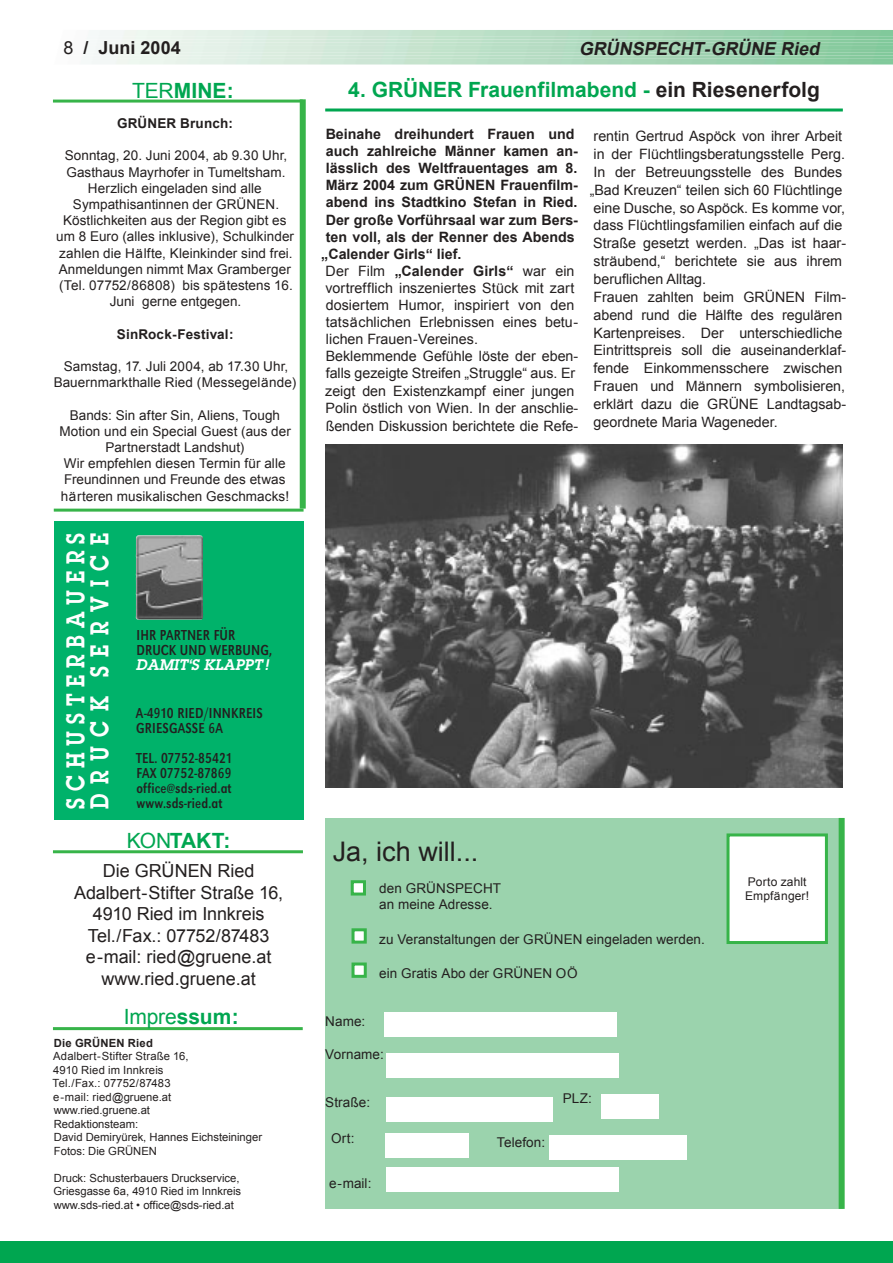
<style>
.page{position:relative;width:893px;height:1263px;background:#fff}
.page>*{position:absolute;margin:0;border:0;box-sizing:border-box;transform-origin:0 0}
.t1{font:27px "Arial";color:#231f1f}
.t2{font:600 25.2px/24px "Lubalin Graph";letter-spacing:.325em;color:#fff;scale:.83 1}
.t3{font:700 21px "Arial";color:#00a650}
.t4{font:21px "Arial";letter-spacing:-.01em;color:#00a650}
.t5{font:18px/21.6px "Arial";letter-spacing:-.005em;color:#231f1f;text-align:center}
.t6{font:italic 700 18px "Arial";color:#231f1f}
.t7{font:700 18px "Arial";color:#231f1f}
.t8{font:15px/15px "URW Grotesk T Regu Extr Narr";letter-spacing:.01em;color:#231f1f;scale:.9 1}
.t9{font:italic 600 15px "Lubalin Graph";letter-spacing:.01em;color:#fff}
.t10{font:14.25px/17.9px "Arial";color:#231f1f}
.t11{font:700 14.25px "Arial";color:#231f1f}
.t12{font:13.5px/16.2px "Arial";letter-spacing:.005em;color:#231f1f;text-align:center}
.t13{font:700 13.5px "Arial";letter-spacing:.01em;color:#231f1f}
.t14{font:12px/14.4px "Arial";letter-spacing:.01em;color:#231f1f}
.t15{font:11.25px/13.5px "Arial";color:#231f1f}
.t16{font:700 11.25px "Arial";letter-spacing:.02em;color:#231f1f}
.s1{font-weight:400}
.s2{color:#231f1f}
.s3{font-weight:700}
</style>
<div class="page">
<div style="left:0;top:1242px;width:892px;height:21px;background:#00a650"></div>
<div style="left:54px;top:522px;width:249px;height:298px;background:#00b26a"></div>
<hr style="left:53px;top:100px;width:250px;height:3px;background:#37b449">
<div style="left:300px;top:99px;width:6px;height:410px;background:#37b449"></div>
<div style="left:325px;top:819px;width:517px;height:390px;background:#9bd3ad"></div>
<div style="left:353px;top:930px;width:12px;height:12px;background:#fff"></div>
<div style="left:351px;top:928px;width:16px;height:16px;border:3px solid #37b449"></div>
<div style="left:353px;top:964px;width:12px;height:12px;background:#fff"></div>
<div style="left:351px;top:963px;width:16px;height:15px;border:3px solid #37b449"></div>
<div style="left:728px;top:835px;width:98px;height:108px;background:#fff"></div>
<div style="left:726px;top:833px;width:101px;height:111px;border:3px solid #37b449"></div>
<div style="left:352px;top:882px;width:12px;height:12px;background:#fff"></div>
<div style="left:351px;top:880px;width:15px;height:16px;border:3px solid #37b449"></div>
<div style="left:384px;top:1012px;width:232px;height:25px;background:#fff"></div>
<div style="left:386px;top:1053px;width:233px;height:25px;background:#fff"></div>
<div style="left:386px;top:1097px;width:166px;height:25px;background:#fff"></div>
<div style="left:601px;top:1094px;width:57px;height:24px;background:#fff"></div>
<div style="left:385px;top:1134px;width:83px;height:24px;background:#fff"></div>
<div style="left:549px;top:1135px;width:138px;height:25px;background:#fff"></div>
<hr style="left:54px;top:509px;width:249px;height:3px;background:#37b449">
<hr style="left:53px;top:1027px;width:250px;height:3px;background:#37b449">
<div style="left:838px;top:818px;width:6px;height:391px;background:#37b449"></div>
<div style="left:386px;top:1168px;width:233px;height:24px;background:#fff"></div>
<hr style="left:325px;top:109px;width:517px;height:3px;background:#00a650">
<img style="left:325px;top:445px;width:517px;height:343px">
<hr style="left:53px;top:850px;width:250px;height:3px;background:#37b449">
<img style="left:136px;top:535px;width:67px;height:85px">
<p class="t7" style="left:64px;top:38px;width:119px"><span class="s1">8</span> / Juni 2004</p>
<p class="t6" style="left:579px;top:39px;width:245px">GR‹NSPECHT-GR‹NE Ried</p>
<h3 class="t3" style="left:132px;top:79px;width:103px"><span class="s1">TER</span>MINE:</h3>
<h3 class="t3" style="left:348px;top:78px;width:473px">4. GR‹NER Frauenfilmabend - <span class="s2">ein Riesenerfolg</span></h3>
<p class="t13" style="left:117px;top:116px;width:117px">GR‹NER Brunch:</p>
<p class="t12" style="left:56px;top:148px;width:239px">Sonntag, 20. Juni 2004, ab 9.30 Uhr, Gasthaus Mayrhofer in Tumeltsham.<br>Herzlich eingeladen sind alle Sympathisantinnen der GR‹NEN.<br>Kˆstlichkeiten aus der Region gibt es um 8 Euro (alles inklusive), Schulkinder zahlen die H‰lfte, Kleinkinder sind frei.<br>Anmeldungen nimmt Max Gramberger (Tel. 07752/86808) bis sp‰testens 16.<br>Juni gerne entgegen.</p>
<p class="t13" style="left:117px;top:326px;width:118px">SinRock-Festival:</p>
<p class="t12" style="left:54px;top:358px;width:244px">Samstag, 17. Juli 2004, ab 17.30 Uhr,<br>Bauernmarkthalle Ried (Messegel‰nde)</p>
<p class="t12" style="left:59px;top:407px;width:233px">Bands: Sin after Sin, Aliens, Tough Motion und ein Special Guest (aus der Partnerstadt Landshut)<br>Wir empfehlen diesen Termin f¸r alle Freundinnen und Freunde des etwas h‰rteren musikalischen Geschmacks!</p>
<h2 class="t2" style="left:66px;top:809px;width:333px;rotate:-90deg">SCHUSTERBAUERS<br>D R U C K S E R V I C E</h2>
<p class="t8" style="left:136px;top:629px;width:152px">IHR PARTNER FÜR<br>DRUCK UND WERBUNG,</p>
<p class="t9" style="left:136px;top:659px;width:134px">DAMIT‘S KLAPPT !</p>
<p class="t8" style="left:136px;top:707px;width:142px">A-4910 RIED/INNKREIS<br>GRIESGASSE 6A</p>
<p class="t8" style="left:136px;top:752px;width:108px;text-align:justify">TEL. 07752-85421<br>FAX 07752-87869 office@sds-ried.at www.sds-ried.at</p>
<h3 class="t3" style="left:127px;top:829px;width:105px"><span class="s1">KON</span>TAKT:</h3>
<p class="t5" style="left:74px;top:860px;width:211px">Die GR‹NEN Ried<br>Adalbert-Stifter Strafle 16,<br>4910 Ried im Innkreis<br>Tel./Fax.: 07752/87483 e-mail: ried@gruene.at www.ried.gruene.at</p>
<h3 class="t4" style="left:124px;top:1005px;width:116px">Impre<span class="s3">ssum:</span></h3>
<p class="t16" style="left:54px;top:1037px;width:101px">Die GR‹NEN Ried</p>
<p class="t15" style="left:53px;top:1050px;width:211px">Adalbert-Stifter Strafle 16,<br>4910 Ried im Innkreis<br>Tel./Fax.: 07752/87483<br>e-mail: ried@gruene.at www.ried.gruene.at<br>Redaktionsteam:<br>David Demiry¸rek, Hannes Eichsteininger<br>Fotos: Die GR‹NEN</p>
<p class="t15" style="left:54px;top:1171px;width:189px">Druck: Schusterbauers Druckservice,<br>Griesgasse 6a, 4910 Ried im Innkreis www.sds-ried.at ï office@sds-ried.at</p>
<p class="t11" style="left:326px;top:126px;width:250px">Beinahe dreihundert Frauen und</p>
<p class="t11" style="left:326px;top:143px;width:254px">auch zahlreiche M‰nner kamen an-</p>
<p class="t11" style="left:326px;top:160px;width:253px">l‰sslich des Weltfrauentages am 8.</p>
<p class="t11" style="left:326px;top:177px;width:254px">M‰rz 2004 zum GR‹NEN Frauenfilm-</p>
<p class="t11" style="left:326px;top:195px;width:253px">abend ins Stadtkino Stefan in Ried.</p>
<p class="t11" style="left:326px;top:212px;width:254px">Der grofle Vorf¸hrsaal war zum Bers-</p>
<p class="t11" style="left:326px;top:229px;width:250px">ten voll, als der Renner des Abends</p>
<p class="t11" style="left:321px;top:246px;width:142px">ÑCalender Girlsì lief.</p>
<p class="t11" style="left:325px;top:263px;width:250px"><span class="s1">Der Film</span> ÑCalender Girlsì <span class="s1">war ein</span></p>
<p class="t10" style="left:325px;top:279px;width:250px">vortrefflich inszeniertes St¸ck mit zart</p>
<p class="t10" style="left:326px;top:296px;width:250px">dosiertem Humor, inspiriert von den</p>
<p class="t10" style="left:326px;top:313px;width:254px">tats‰chlichen Erlebnissen eines betu-</p>
<p class="t10" style="left:326px;top:330px;width:153px">lichen Frauen-Vereines.</p>
<p class="t10" style="left:326px;top:348px;width:254px">Beklemmende Gef¸hle lˆste der eben-</p>
<p class="t10" style="left:326px;top:365px;width:251px">falls gezeigte Streifen ÑStruggleì aus. Er</p>
<p class="t10" style="left:325px;top:382px;width:251px">zeigt den Existenzkampf einer jungen</p>
<p class="t10" style="left:325px;top:399px;width:254px">Polin ˆstlich von Wien. In der anschlie-</p>
<p class="t10" style="left:325px;top:417px;width:254px">flenden Diskussion berichtete die Refe-</p>
<p class="t10" style="left:589px;top:127px;width:258px">rentin Gertrud Aspˆck von ihrer Arbeit in der Fl¸chtlingsberatungsstelle Perg.<br>In der Betreuungsstelle des Bundes ÑBad Kreuzenì teilen sich 60 Fl¸chtlinge eine Dusche, so Aspˆck. Es komme vor, dass Fl¸chtlingsfamilien einfach auf die Strafle gesetzt werden. ÑDas ist haar&shy;str‰ubend,ì berichtete sie aus ihrem beruflichen Alltag.<br>Frauen zahlten beim GR‹NEN Film&shy;abend rund die H‰lfte des regul‰ren Kartenpreises. Der unterschiedliche Eintrittspreis soll die auseinanderklaf&shy;fende Einkommensschere zwischen Frauen und M‰nnern symbolisieren, erkl‰rt dazu die GR‹NE Landtagsab&shy;geordnete Maria Wageneder.</p>
<h1 class="t1" style="left:333px;top:836px;width:147px">Ja, ich will...</h1>
<p class="t12" style="left:379px;top:880px;width:123px;text-align:left">den GR‹NSPECHT an meine Adresse.</p>
<p class="t12" style="left:379px;top:931px;width:327px">zu Veranstaltungen der GR‹NEN eingeladen werden.</p>
<p class="t12" style="left:379px;top:965px;width:200px">ein Gratis Abo der GR‹NEN O÷</p>
<p class="t12" style="left:325px;top:1014px;width:42px">Name:</p>
<p class="t12" style="left:325px;top:1046px;width:60px">Vorname:</p>
<p class="t12" style="left:325px;top:1095px;width:46px">Strafle:</p>
<p class="t12" style="left:563px;top:1090px;width:31px">PLZ:</p>
<p class="t12" style="left:331px;top:1130px;width:25px">Ort:</p>
<p class="t12" style="left:497px;top:1134px;width:50px">Telefon:</p>
<p class="t12" style="left:329px;top:1176px;width:44px">e-mail:</p>
<p class="t14" style="left:745px;top:875px;width:65px">Porto zahlt<br>Empf‰nger!</p>
</div>
